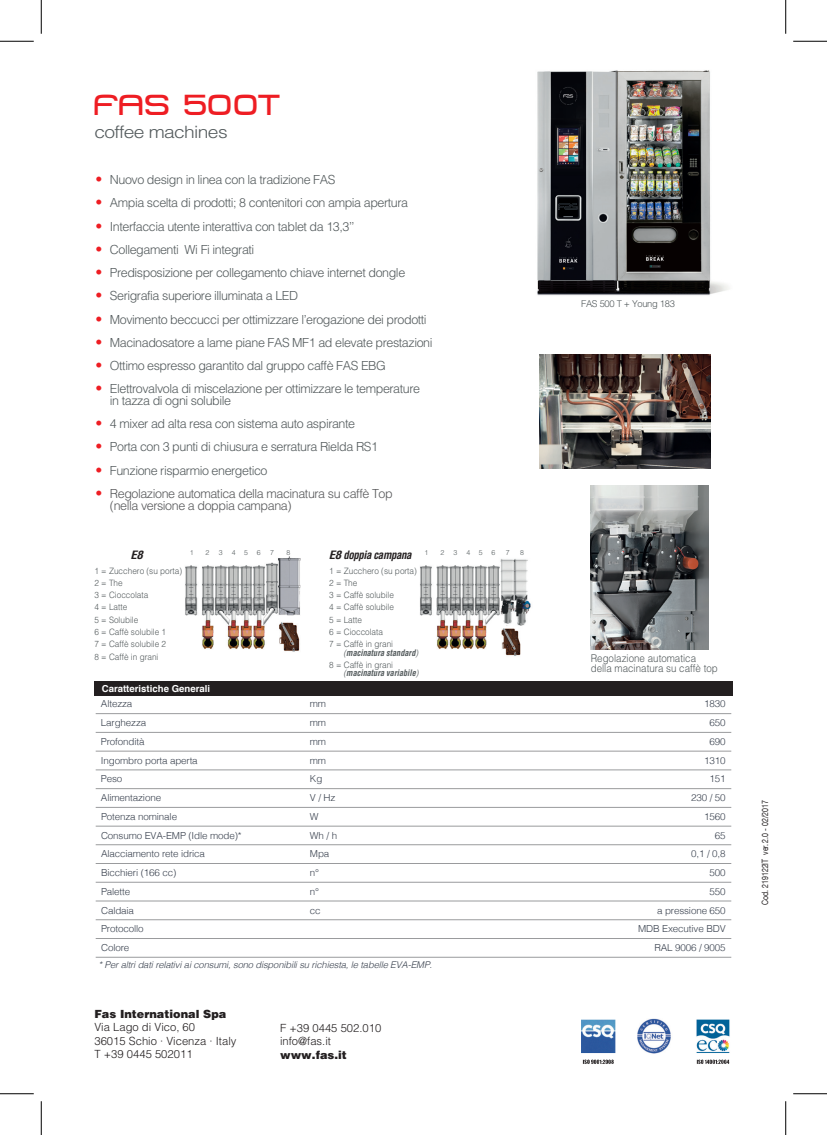
<style>
.page{position:relative;width:827px;height:1135px;background:#fff}
.page>*{position:absolute;margin:0;border:0;box-sizing:border-box;transform-origin:0 0}
.t1{font:28.88px "Metro DF";color:#ee1d23}
.t2{font:300 17px "Helvetica";letter-spacing:-.035em;color:#535a5c;scale:1.13 1}
.t3{font:300 12.5px/11.6px "Helvetica";letter-spacing:-.035em;color:#535a5c}
.t4{font:300 12.5px/11.6px "Helvetica";letter-spacing:-.035em;color:#57585a}
.t5{font:300 11.25px/13.5px "Helvetica";color:#231f20}
.t6{font:900 11.25px "Helvetica";color:#231f20}
.t7{font:italic 700 condensed 11.25px "Helvetica";letter-spacing:-.035em;color:#231f20;scale:1.13 1}
.t8{font:300 10.62px/10.5px "Helvetica";color:#535a5c;scale:.92 1}
.t9{font:300 9.62px "Helvetica";letter-spacing:-.015em;color:#39414e}
.t10{font:700 9.62px "Helvetica";color:#fff}
.t11{font:300 9.38px "Helvetica";letter-spacing:-.035em;color:#535a5c}
.t12{font:italic 300 9.25px "Helvetica";letter-spacing:-.015em;color:#39414e}
.t13{font:300 8.75px/12.2px "Helvetica";color:#535a5c;scale:.94 1}
.t14{font:italic 700 condensed 8.75px/12.2px "Helvetica";color:#535a5c;scale:.94 1}
.t15{font:8.75px "Helvetica Neue";color:#231f20;scale:.8 1}
.t16{font:300 7px "Helvetica";letter-spacing:1.24em;color:#535a5c}
.s1{font-size:13.75px;color:#ee1d23}
.s2{font-weight:300;font-stretch:normal}
.s3{font-weight:300;font-style:normal;font-stretch:normal}
</style>
<div class="page">
<hr style="left:96px;top:713px;width:635px;height:1px;background:#9a9b9d">
<hr style="left:96px;top:732px;width:635px;height:1px;background:#9a9b9d">
<hr style="left:96px;top:751px;width:635px;height:1px;background:#9a9b9d">
<hr style="left:96px;top:770px;width:635px;height:1px;background:#9a9b9d">
<hr style="left:96px;top:788px;width:635px;height:1px;background:#9a9b9d">
<hr style="left:96px;top:807px;width:635px;height:1px;background:#9a9b9d">
<hr style="left:96px;top:826px;width:635px;height:1px;background:#9a9b9d">
<hr style="left:96px;top:844px;width:635px;height:1px;background:#9a9b9d">
<hr style="left:96px;top:863px;width:635px;height:1px;background:#9a9b9d">
<hr style="left:96px;top:882px;width:635px;height:1px;background:#9a9b9d">
<hr style="left:96px;top:901px;width:635px;height:1px;background:#9a9b9d">
<hr style="left:96px;top:919px;width:635px;height:1px;background:#9a9b9d">
<hr style="left:96px;top:938px;width:635px;height:1px;background:#9a9b9d">
<hr style="left:96px;top:957px;width:635px;height:1px;background:#9a9b9d">
<img style="left:581px;top:1019px;width:149px;height:45px">
<img style="left:537px;top:70px;width:192px;height:226px">
<div style="left:94px;top:681px;width:638px;height:14px;background:#231f20"></div>
<img style="left:185px;top:556px;width:116px;height:96px">
<img style="left:420px;top:559px;width:111px;height:97px">
<img style="left:590px;top:485px;width:119px;height:164px">
<img style="left:539px;top:354px;width:171px;height:114px">
<hr style="left:0;top:41px;width:34px;height:1px;background:#000">
<hr style="left:793px;top:41px;width:34px;height:1px;background:#000">
<hr style="left:0;top:1093px;width:34px;height:1px;background:#000">
<hr style="left:793px;top:1093px;width:34px;height:1px;background:#000">
<hr style="left:41px;top:0;width:1px;height:34px;background:#000">
<hr style="left:41px;top:1101px;width:1px;height:34px;background:#000">
<hr style="left:785px;top:0;width:1px;height:34px;background:#000">
<hr style="left:785px;top:1101px;width:1px;height:34px;background:#000">
<h1 class="t1" style="left:94px;top:89px;width:188px">fAs 500T</h1>
<h2 class="t2" style="left:94px;top:122px;width:119px">coffee machines</h2>
<p class="t3" style="left:96px;top:173px;width:241px"><span class="s1">•</span> Nuovo design in linea con la tradizione FAS</p>
<p class="t3" style="left:96px;top:197px;width:314px"><span class="s1">•</span> Ampia scelta di prodotti; 8 contenitori con ampia apertura</p>
<p class="t3" style="left:96px;top:220px;width:260px"><span class="s1">•</span> Interfaccia utente interattiva con tablet da 13,3’’</p>
<p class="t3" style="left:96px;top:243px;width:160px"><span class="s1">•</span> Collegamenti Wi Fi integrati</p>
<p class="t3" style="left:96px;top:266px;width:311px"><span class="s1">•</span> Predisposizione per collegamento chiave internet dongle</p>
<p class="t3" style="left:96px;top:290px;width:204px"><span class="s1">•</span> Serigrafia superiore illuminata a LED</p>
<p class="t3" style="left:96px;top:313px;width:333px"><span class="s1">•</span> Movimento beccucci per ottimizzare l’erogazione dei prodotti</p>
<p class="t3" style="left:96px;top:336px;width:338px"><span class="s1">•</span> Macinadosatore a lame piane FAS MF1 ad elevate prestazioni</p>
<p class="t3" style="left:96px;top:359px;width:292px"><span class="s1">•</span> Ottimo espresso garantito dal gruppo caffè FAS EBG</p>
<p class="t3" style="left:110px;top:383px;width:311px;text-indent:-14px"><span class="s1">•</span> Elettrovalvola di miscelazione per ottimizzare le temperature in tazza di ogni solubile</p>
<p class="t3" style="left:96px;top:418px;width:261px"><span class="s1">•</span> 4 mixer ad alta resa con sistema auto aspirante</p>
<p class="t3" style="left:96px;top:441px;width:284px"><span class="s1">•</span> Porta con 3 punti di chiusura e serratura Rielda RS1</p>
<p class="t3" style="left:96px;top:464px;width:173px"><span class="s1">•</span> Funzione risparmio energetico</p>
<p class="t4" style="left:110px;top:487px;width:284px;text-indent:-14px"><span class="s1">•</span> Regolazione automatica della macinatura su caffè Top (nella versione a doppia campana)</p>
<p class="t16" style="left:190px;top:548px;width:5px">1</p>
<p class="t16" style="left:206px;top:548px;width:5px">2</p>
<p class="t16" style="left:219px;top:548px;width:5px">3</p>
<p class="t16" style="left:232px;top:548px;width:30px">456</p>
<p class="t16" style="left:270px;top:548px;width:5px">7</p>
<p class="t16" style="left:286px;top:548px;width:5px">8</p>
<p class="t7" style="left:130px;top:547px;width:12px">E8</p>
<p class="t7" style="left:329px;top:547px;width:75px">E8 doppia campana</p>
<p class="t16" style="left:424px;top:548px;width:5px">1</p>
<p class="t16" style="left:440px;top:548px;width:5px">2</p>
<p class="t16" style="left:453px;top:548px;width:5px">3</p>
<p class="t16" style="left:466px;top:548px;width:30px">456</p>
<p class="t16" style="left:506px;top:548px;width:5px">7</p>
<p class="t16" style="left:520px;top:548px;width:5px">8</p>
<p class="t13" style="left:94px;top:564px;width:95px">1 = Zucchero (su porta)<br>2 = The<br>3 = Cioccolata<br>4 = Latte<br>5 = Solubile<br>6 = Caffè solubile 1<br>7 = Caffè solubile 2<br>8 = Caffè in grani</p>
<p class="t10" style="left:102px;top:680px;width:110px">Caratteristiche Generali</p>
<p class="t13" style="left:329px;top:564px;width:95px">1 = Zucchero (su porta)<br>2 = The<br>3 = Caffè solubile<br>4 = Caffè solubile<br>5 = Latte<br>6 = Cioccolata<br>7 = Caffè in grani</p>
<p class="t14" style="left:329px;top:646px;width:96px;text-indent:14px"><span class="s2">(</span>macinatura standard<span class="s2">)<br></span><span class="s3">8 = Caffè in grani</span></p>
<p class="t14" style="left:343px;top:667px;width:81px"><span class="s2">(</span>macinatura variabile<span class="s2">)</span></p>
<p class="t11" style="left:581px;top:298px;width:95px">FAS 500 T + Young 183</p>
<p class="t8" style="left:590px;top:653px;width:140px">Regolazione automatica della macinatura su caffè top</p>
<p class="t9" style="left:101px;top:696px;width:33px">Altezza</p>
<p class="t9" style="left:310px;top:696px;width:18px">mm</p>
<p class="t9" style="left:704px;top:696px;width:23px">1830</p>
<p class="t9" style="left:101px;top:714px;width:47px">Larghezza</p>
<p class="t9" style="left:310px;top:714px;width:18px">mm</p>
<p class="t9" style="left:709px;top:714px;width:18px">650</p>
<p class="t9" style="left:101px;top:733px;width:45px">Profondità</p>
<p class="t9" style="left:310px;top:733px;width:18px">mm</p>
<p class="t9" style="left:709px;top:733px;width:18px">690</p>
<p class="t9" style="left:101px;top:752px;width:98px">Ingombro porta aperta</p>
<p class="t9" style="left:310px;top:752px;width:18px">mm</p>
<p class="t9" style="left:704px;top:752px;width:23px">1310</p>
<p class="t9" style="left:101px;top:771px;width:23px">Peso</p>
<p class="t9" style="left:310px;top:771px;width:14px">Kg</p>
<p class="t9" style="left:709px;top:771px;width:18px">151</p>
<p class="t9" style="left:101px;top:789px;width:62px">Alimentazione</p>
<p class="t9" style="left:310px;top:789px;width:27px">V / Hz</p>
<p class="t9" style="left:691px;top:789px;width:36px">230 / 50</p>
<p class="t9" style="left:101px;top:808px;width:78px">Potenza nominale</p>
<p class="t9" style="left:310px;top:808px;width:10px">W</p>
<p class="t9" style="left:704px;top:808px;width:23px">1560</p>
<p class="t9" style="left:101px;top:827px;width:142px">Consumo EVA-EMP (Idle mode)*</p>
<p class="t9" style="left:310px;top:827px;width:29px">Wh / h</p>
<p class="t9" style="left:715px;top:827px;width:12px">65</p>
<p class="t9" style="left:101px;top:846px;width:105px">Alacciamento rete idrica</p>
<p class="t9" style="left:310px;top:846px;width:21px">Mpa</p>
<p class="t9" style="left:691px;top:846px;width:36px">0,1 / 0,8</p>
<p class="t9" style="left:101px;top:864px;width:77px">Bicchieri (166 cc)</p>
<p class="t9" style="left:310px;top:864px;width:11px">n°</p>
<p class="t9" style="left:709px;top:864px;width:18px">500</p>
<p class="t9" style="left:101px;top:883px;width:31px">Palette</p>
<p class="t9" style="left:310px;top:883px;width:11px">n°</p>
<p class="t9" style="left:709px;top:883px;width:18px">550</p>
<p class="t9" style="left:101px;top:902px;width:35px">Caldaia</p>
<p class="t9" style="left:310px;top:902px;width:12px">cc</p>
<p class="t9" style="left:657px;top:902px;width:70px">a pressione 650</p>
<p class="t9" style="left:101px;top:921px;width:44px">Protocollo</p>
<p class="t9" style="left:638px;top:921px;width:89px">MDB Executive BDV</p>
<p class="t9" style="left:101px;top:939px;width:30px">Colore</p>
<p class="t9" style="left:654px;top:939px;width:73px">RAL 9006 / 9005</p>
<p class="t12" style="left:98px;top:957px;width:335px">* Per altri dati relativi ai consumi, sono disponibili su richiesta, le tabelle EVA-EMP.</p>
<p class="t6" style="left:94px;top:1006px;width:133px">Fas International Spa</p>
<p class="t5" style="left:94px;top:1020px;width:143px">Via Lago di Vico, 60<br>36015 Schio · Vicenza · Italy<br>T +39 0445 502011</p>
<p class="t5" style="left:280px;top:1021px;width:103px">F +39 0445 502.010 info@fas.it</p>
<p class="t6" style="left:280px;top:1047px;width:68px">www.fas.it</p>
<p class="t15" style="left:758px;top:905px;width:132px;rotate:-90deg">Cod. 219122IT ver. 2.0 - 02/2017</p>
</div>
